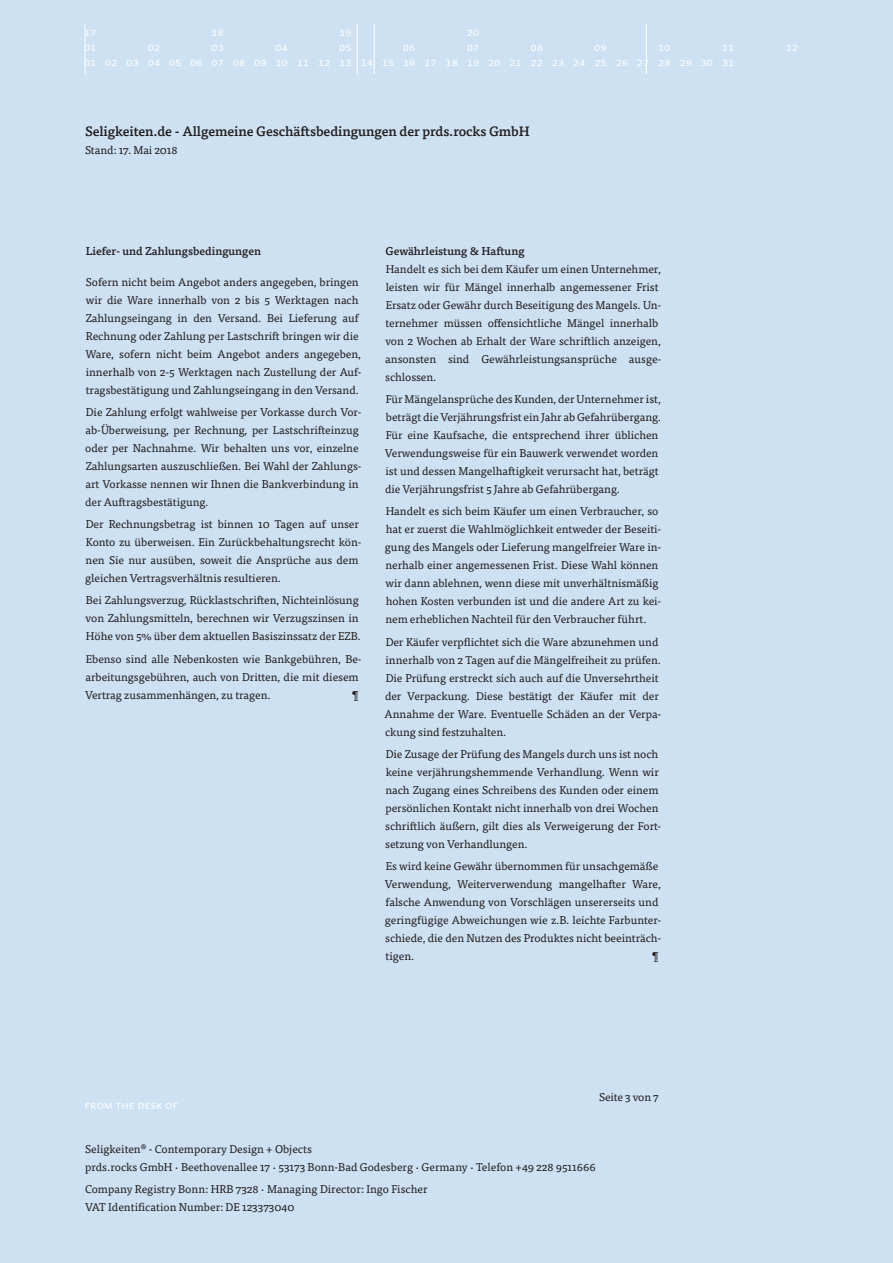
<style>
.page{position:relative;width:893px;height:1263px;background:#fff}
.page>*{position:absolute;margin:0;border:0;box-sizing:border-box;transform-origin:0 0}
.t1{font:500 13.5px "Tisa OT";letter-spacing:-.01em;color:#231f20}
.t2{font:12px "Auto Pro Regular Small Caps";color:#fff}
.body{font:11.25px/18px "Tisa OT";letter-spacing:-.005em;color:#231f20}
.headline_ohne_sublin{font:500 11.25px "Tisa OT";letter-spacing:-.005em;color:#231f20}
.subheadline_neo{font:500 11.25px "Tisa OT";letter-spacing:-.005em;color:#231f20}
</style>
<div class="page">
<div style="left:0;top:0;width:893px;height:204px;background:#cde1f2"></div>
<div style="left:0;top:404px;width:893px;height:859px;background:#cde1f2"></div>
<div style="left:0;top:175px;width:893px;height:872px;background:#cde1f2"></div>
<hr style="left:85px;top:23px;width:1px;height:51px;background:#fff">
<hr style="left:357px;top:23px;width:1px;height:51px;background:#fff">
<hr style="left:374px;top:23px;width:1px;height:51px;background:#fff">
<hr style="left:646px;top:23px;width:1px;height:51px;background:#fff">
<p class="t2" style="left:84px;top:23px;width:14px">17</p>
<p class="t2" style="left:212px;top:23px;width:14px">18</p>
<p class="t2" style="left:339px;top:23px;width:14px">19</p>
<p class="t2" style="left:84px;top:38px;width:14px">01</p>
<p class="t2" style="left:148px;top:38px;width:14px">02</p>
<p class="t2" style="left:212px;top:38px;width:14px">03</p>
<p class="t2" style="left:275px;top:38px;width:14px">04</p>
<p class="t2" style="left:339px;top:38px;width:14px">05</p>
<p class="t2" style="left:403px;top:38px;width:14px">06</p>
<p class="t2" style="left:467px;top:38px;width:14px">07</p>
<p class="t2" style="left:467px;top:23px;width:14px">20</p>
<p class="t2" style="left:530px;top:38px;width:14px">08</p>
<p class="t2" style="left:594px;top:38px;width:14px">09</p>
<p class="t2" style="left:658px;top:38px;width:14px">10</p>
<p class="t2" style="left:722px;top:38px;width:14px">11</p>
<p class="t2" style="left:786px;top:38px;width:14px">12</p>
<p class="t2" style="left:84px;top:53px;width:652px">01 02 03 04 05 06 07 08 09 10 11 12 13 14 15 16 17 18 19 20 21 22 23 24 25 26 27 28 29 30 31</p>
<p class="t1" style="left:85px;top:123px;width:446px">Seligkeiten.de - Allgemeine Geschäftsbedingungen der prds.rocks GmbH</p>
<p class="body" style="left:85px;top:141px;width:94px">Stand: 17. Mai 2018</p>
<p class="headline_ohne_sublin" style="left:86px;top:244px;width:177px">Liefer- und Zahlungsbedingungen</p>
<p class="body" style="left:85px;top:273px;width:278px">Sofern nicht beim Angebot anders angegeben, bringen wir die Ware innerhalb von 2 bis 5 Werktagen nach Zahlungseingang in den Versand. Bei Lieferung auf Rechnung oder Zahlung per Lastschrift bringen wir die Ware, sofern nicht beim Angebot anders angegeben, innerhalb von 2-5 Werktagen nach Zustellung der Auf&shy;tragsbestätigung und Zahlungseingang in den Versand.</p>
<p class="body" style="left:85px;top:403px;width:278px">Die Zahlung erfolgt wahlweise per Vorkasse durch Vor&shy;ab-Überweisung, per Rechnung, per Lastschrifteinzug oder per Nachnahme. Wir behalten uns vor, einzelne Zahlungsarten auszuschließen. Bei Wahl der Zahlungs&shy;art Vorkasse nennen wir Ihnen die Bankverbindung in der Auftragsbestätigung.</p>
<p class="body" style="left:85px;top:515px;width:278px">Der Rechnungsbetrag ist binnen 10 Tagen auf unser Konto zu überweisen. Ein Zurückbehaltungsrecht kön&shy;nen Sie nur ausüben, soweit die Ansprüche aus dem gleichen Vertragsverhältnis resultieren.</p>
<p class="body" style="left:86px;top:592px;width:277px">Bei Zahlungsverzug, Rücklastschriften, Nichteinlösung von Zahlungsmitteln, berechnen wir Verzugszinsen in<br>Höhe von 5% über dem aktuellen Basiszinssatz der EZB.</p>
<p class="body" style="left:85px;top:650px;width:278px">Ebenso sind alle Nebenkosten wie Bankgebühren, Be&shy;arbeitungsgebühren, auch von Dritten, die mit diesem<br>Vertrag zusammenhängen, zu tragen.</p>
<p class="body" style="left:352px;top:686px;width:8px">¶</p>
<p class="subheadline_neo" style="left:385px;top:244px;width:141px">Gewährleistung &amp; Haftung</p>
<p class="body" style="left:385px;top:260px;width:278px">Handelt es sich bei dem Käufer um einen Unternehmer, leisten wir für Mängel innerhalb angemessener Frist Ersatz oder Gewähr durch Beseitigung des Mangels. Un&shy;ternehmer müssen offensichtliche Mängel innerhalb von 2 Wochen ab Erhalt der Ware schriftlich anzeigen, ansonsten sind Gewährleistungsansprüche ausge&shy;schlossen.</p>
<p class="body" style="left:385px;top:390px;width:278px">Für Mängelansprüche des Kunden, der Unternehmer ist, beträgt die Verjährungsfrist ein Jahr ab Gefahrübergang.<br>Für eine Kaufsache, die entsprechend ihrer üblichen Verwendungsweise für ein Bauwerk verwendet worden ist und dessen Mangelhaftigkeit verursacht hat, beträgt die Verjährungsfrist 5 Jahre ab Gefahrübergang.</p>
<p class="body" style="left:385px;top:503px;width:278px">Handelt es sich beim Käufer um einen Verbraucher, so hat er zuerst die Wahlmöglichkeit entweder der Beseiti&shy;gung des Mangels oder Lieferung mangelfreier Ware in&shy;nerhalb einer angemessenen Frist. Diese Wahl können wir dann ablehnen, wenn diese mit unverhältnismäßig hohen Kosten verbunden ist und die andere Art zu kei&shy;nem erheblichen Nachteil für den Verbraucher führt.</p>
<p class="body" style="left:385px;top:633px;width:278px">Der Käufer verpflichtet sich die Ware abzunehmen und innerhalb von 2 Tagen auf die Mängelfreiheit zu prüfen.<br>Die Prüfung erstreckt sich auch auf die Unversehrtheit der Verpackung. Diese bestätigt der Käufer mit der Annahme der Ware. Eventuelle Schäden an der Verpa&shy;ckung sind festzuhalten.</p>
<p class="body" style="left:385px;top:745px;width:278px">Die Zusage der Prüfung des Mangels durch uns ist noch keine verjährungshemmende Verhandlung. Wenn wir nach Zugang eines Schreibens des Kunden oder einem persönlichen Kontakt nicht innerhalb von drei Wochen schriftlich äußern, gilt dies als Verweigerung der Fort&shy;setzung von Verhandlungen.</p>
<p class="body" style="left:385px;top:857px;width:278px">Es wird keine Gewähr übernommen für unsachgemäße Verwendung, Weiterverwendung mangelhafter Ware, falsche Anwendung von Vorschlägen unsererseits und geringfügige Abweichungen wie z.B. leichte Farbunter&shy;schiede, die den Nutzen des Produktes nicht beeinträch&shy;tigen.</p>
<p class="body" style="left:652px;top:947px;width:8px">¶</p>
<p class="t2" style="left:85px;top:1096px;width:95px">from the desk of</p>
<p class="body" style="left:599px;top:1088px;width:61px">Seite 3 von 7</p>
<p class="body" style="left:85px;top:1140px;width:512px">Seligkeiten® - Contemporary Design + Objects<br>prds.rocks GmbH · Beethovenallee 17 · 53173 Bonn-Bad Godesberg · Germany · Telefon +49 228 9511666</p>
<p class="body" style="left:85px;top:1180px;width:344px">Company Registry Bonn: HRB 7328 · Managing Director: Ingo Fischer<br>VAT Identification Number: DE 123373040</p>
</div>
